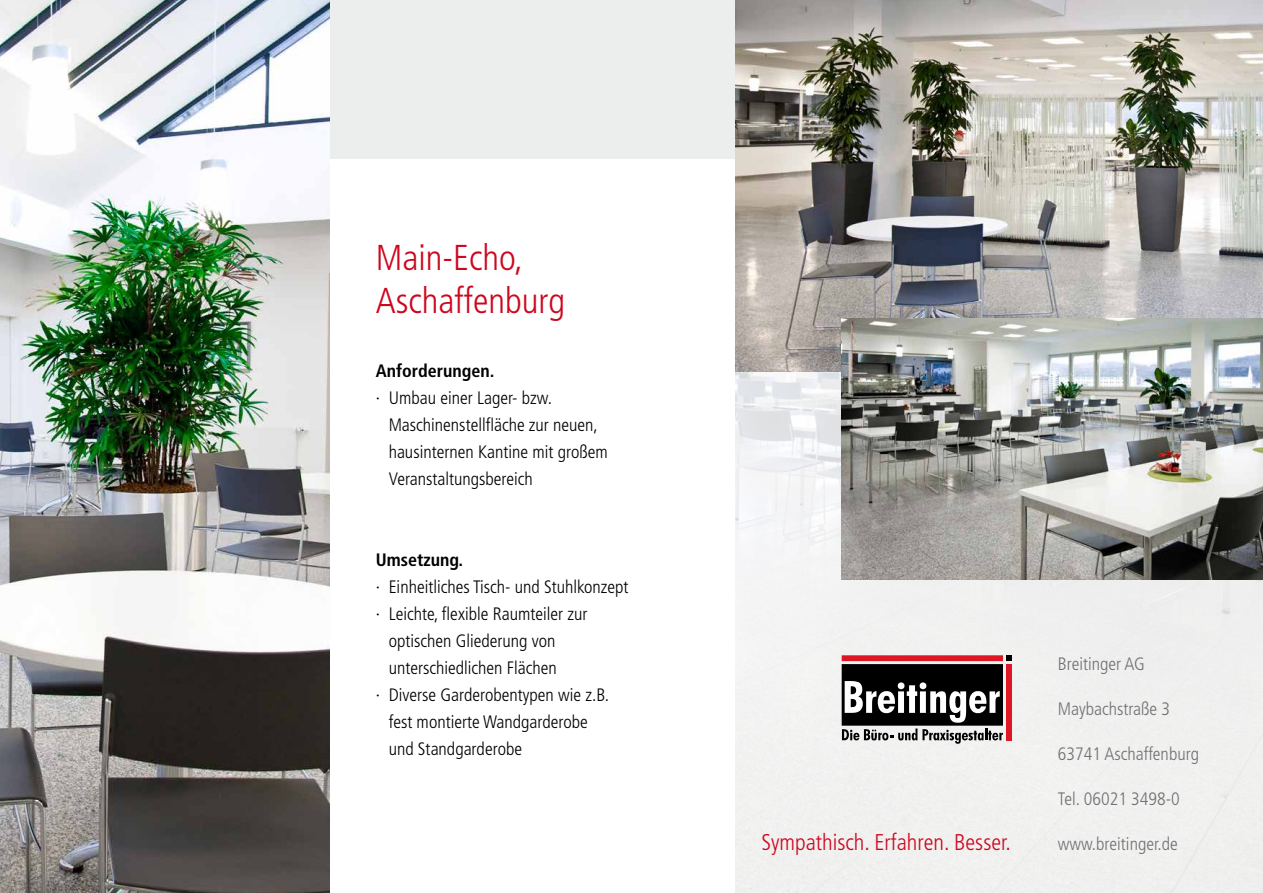
<style>
.page{position:relative;width:1263px;height:893px;background:#fff}
.page>*{position:absolute;margin:0;border:0;box-sizing:border-box;transform-origin:0 0}
.t1{font:300 condensed 36px/43.2px "Frutiger";color:#cd071e}
.t2{font:300 condensed 22.8px "Frutiger";color:#cd071e}
.t3{font:300 condensed 18px/27px "Frutiger";color:#000}
.t4{font:300 condensed 18px "Frutiger";color:#707172}
.t5{font:700 condensed 18px "Frutiger";color:#000}
</style>
<div class="page">
<div style="left:736px;top:371px;width:527px;height:522px;background:#f0f1f0"></div>
<div style="left:266px;top:0;width:744px;height:158px;background:#eceded"></div>
<img style="left:0;top:0;width:330px;height:893px">
<img style="left:736px;top:0;width:527px;height:371px">
<img style="left:842px;top:318px;width:421px;height:262px">
<svg style="left:842px;top:655px;width:170px;height:89px"></svg>
<h1 class="t1" style="left:376px;top:236px;width:191px">Main-Echo,<br>Aschaffenburg</h1>
<p class="t5" style="left:376px;top:360px;width:120px">Anforderungen.</p>
<p class="t3" style="left:389px;top:385px;width:221px;text-indent:-13px">· Umbau einer Lager- bzw.<br>Maschinenstellfläche zur neuen, hausinternen Kantine mit großem<br>Veranstaltungsbereich</p>
<p class="t5" style="left:376px;top:549px;width:89px">Umsetzung.</p>
<p class="t3" style="left:376px;top:573px;width:254px">· Einheitliches Tisch- und Stuhlkonzept</p>
<p class="t3" style="left:376px;top:600px;width:213px">· Leichte, flexible Raumteiler zur</p>
<p class="t3" style="left:389px;top:627px;width:168px">optischen Gliederung von</p>
<p class="t3" style="left:389px;top:654px;width:169px">unterschiedlichen Flächen</p>
<p class="t3" style="left:376px;top:681px;width:235px">· Diverse Garderobentypen wie z.B.</p>
<p class="t3" style="left:389px;top:708px;width:201px">fest montierte Wandgarderobe</p>
<p class="t3" style="left:389px;top:735px;width:135px">und Standgarderobe</p>
<p class="t2" style="left:761px;top:829px;width:251px">Sympathisch. Erfahren. Besser.</p>
<p class="t4" style="left:1058px;top:654px;width:89px">Breitinger AG</p>
<p class="t4" style="left:1058px;top:699px;width:114px">Maybachstraße 3</p>
<p class="t4" style="left:1058px;top:744px;width:143px">63741 Aschaffenburg</p>
<p class="t4" style="left:1058px;top:789px;width:124px">Tel. 06021 3498-0</p>
<p class="t4" style="left:1058px;top:834px;width:121px">www.breitinger.de</p>
</div>
